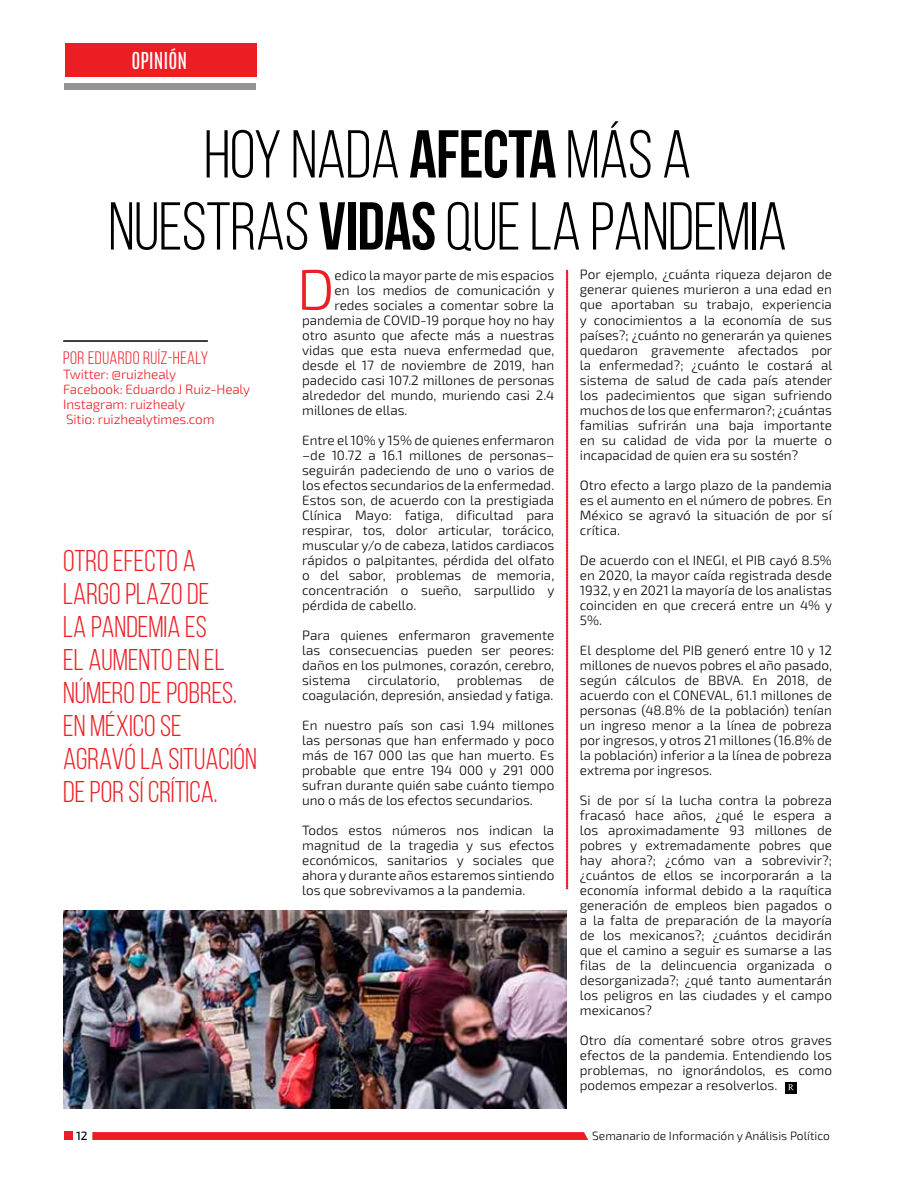
<style>
.page{position:relative;width:915px;height:1191px;background:#fff}
.page>*{position:absolute;margin:0;border:0;box-sizing:border-box;transform-origin:0 0}
.t1{font:67.5px/72px "Bebas Neue";letter-spacing:-.01em;color:#000;text-align:center}
.t2{font:300 57px "Exo 2";color:#ed1d24}
.t3{font:30px/33px "Bebas Neue";color:#ed1d24}
.t4{font:19.5px "Antonio";color:#fff}
.t5{font:18px "Bebas Neue";letter-spacing:.025em;color:#ed1d24}
.t6{font:300 13.5px/15px "Exo 2";color:#000;text-align:justify}
.t7{font:300 13.5px/15px "Exo 2";letter-spacing:-.01em;color:#ed1d24}
.t8{font:300 12px "Exo 2";color:#000}
.t9{font:500 12px "Exo 2";color:#000}
.s1{font-style:inherit}
</style>
<div class="page">
<div style="left:64px;top:1131px;width:8px;height:9px;background:#ed1d24"></div>
<svg style="left:92px;top:1132px;width:496px;height:8px;background:#ed2128"></svg>
<div style="left:65px;top:43px;width:191px;height:34px;background:#ed1d24"></div>
<div style="left:64px;top:84px;width:192px;height:6px;background:#939598"></div>
<hr style="left:63px;top:340px;width:145px;height:2px;background:#000">
<div style="left:784px;top:1081px;width:12px;height:12px;background:#000"></div>
<svg style="left:788px;top:1084px;width:5px;height:6px"></svg>
<svg style="left:566px;top:270px;width:1px;height:619px"></svg>
<img style="left:64px;top:910px;width:502px;height:198px">
<h3 class="t4" style="left:131px;top:46px;width:57px">OPINIÓN</h3>
<h3 class="t4" style="left:111px;top:46px;width:98px">LINEA D RECTA</h3>
<h1 class="t1" style="left:108px;top:118px;width:680px">HOY NADA <span class="s1">AFECTA</span> MÁS A<br>NUESTRAS <span class="s1">VIDAS</span> QUE LA PANDEMIA</h1>
<h3 class="t5" style="left:63px;top:348px;width:146px">POR EDUARDO RUÍZ-HEALY</h3>
<p class="t7" style="left:63px;top:367px;width:188px">Twitter: @ruizhealy<br>Facebook: Eduardo J Ruiz-Healy<br>Instagram: ruizhealy<br>Sitio: ruizhealytimes.com</p>
<h3 class="t3" style="left:63px;top:544px;width:195px">OTRO EFECTO A<br>LARGO PLAZO DE<br>LA PANDEMIA ES<br>EL AUMENTO EN EL<br>NÚMERO DE POBRES.<br>EN MÉXICO SE<br>AGRAVÓ LA SITUACIÓN<br>DE POR SÍ CRÍTICA.</h3>
<h2 class="t2" style="left:297px;top:256px;width:39px">D</h2>
<p class="t6" style="left:334px;top:268px;width:221px">edico la mayor parte de mis espacios</p>
<p class="t6" style="left:334px;top:283px;width:221px">en los medios de comunicación y</p>
<p class="t6" style="left:334px;top:297px;width:221px">redes sociales a comentar sobre la</p>
<p class="t6" style="left:302px;top:312px;width:254px">pandemia de COVID-19 porque hoy no hay</p>
<p class="t6" style="left:302px;top:327px;width:253px">otro asunto que afecte más a nuestras</p>
<p class="t6" style="left:302px;top:342px;width:253px">vidas que esta nueva enfermedad que,</p>
<p class="t6" style="left:302px;top:357px;width:253px">desde el 17 de noviembre de 2019, han</p>
<p class="t6" style="left:302px;top:372px;width:253px">padecido casi 107.2 millones de personas</p>
<p class="t6" style="left:302px;top:387px;width:253px">alrededor del mundo, muriendo casi 2.4</p>
<p class="t6" style="left:302px;top:402px;width:107px">millones de ellas.</p>
<p class="t6" style="left:302px;top:432px;width:254px">Entre el 10% y 15% de quienes enfermaron –de 10.72 a 16.1 millones de personas– seguirán padeciendo de uno o varios de los efectos secundarios de la enfermedad.<br>Estos son, de acuerdo con la prestigiada Clínica Mayo: fatiga, dificultad para respirar, tos, dolor articular, torácico, muscular y/o de cabeza, latidos cardiacos rápidos o palpitantes, pérdida del olfato o del sabor, problemas de memoria, concentración o sueño, sarpullido y pérdida de cabello.</p>
<p class="t6" style="left:302px;top:627px;width:253px">Para quienes enfermaron gravemente las consecuencias pueden ser peores: daños en los pulmones, corazón, cerebro, sistema</p>
<p class="t6" style="left:302px;top:672px;width:253px;text-align:right">de<br>coagulación, depresión, ansiedad y fatiga.</p>
<p class="t6" style="left:302px;top:717px;width:253px">En nuestro país son casi 1.94 millones las personas que han enfermado y poco más de 167 000 las que han muerto. Es probable que entre 194 000 y 291 000 sufran durante quién sabe cuánto tiempo uno o más de los efectos secundarios.</p>
<p class="t6" style="left:302px;top:822px;width:253px">Todos estos números nos indican la magnitud de la tragedia y sus efectos económicos, sanitarios y sociales que ahora y durante años estaremos sintiendo los que sobrevivamos a la pandemia.</p>
<p class="t6" style="left:367px;top:672px;width:74px">circulatorio,</p>
<p class="t6" style="left:457px;top:672px;width:67px">problemas</p>
<p class="t6" style="left:579px;top:267px;width:254px">Por ejemplo, ¿cuánta riqueza dejaron de generar quienes murieron a una edad en que aportaban su trabajo, experiencia y conocimientos a la economía de sus países?; ¿cuánto no generarán ya quienes quedaron gravemente afectados por la enfermedad?; ¿cuánto le costará al sistema de salud de cada país atender los padecimientos que sigan sufriendo muchos de los que enfermaron?; ¿cuántas familias sufrirán una baja importante en su calidad de vida por la muerte o incapacidad de quien era su sostén?</p>
<p class="t6" style="left:579px;top:477px;width:253px">Otro efecto a largo plazo de la pandemia es el aumento en el número de pobres. En México se agravó la situación de por sí crítica.</p>
<p class="t6" style="left:579px;top:552px;width:254px">De acuerdo con el INEGI, el PIB cayó 8.5% en 2020, la mayor caída registrada desde 1932, y en 2021 la mayoría de los analistas coinciden en que crecerá entre un 4% y 5%.</p>
<p class="t6" style="left:579px;top:642px;width:253px">El desplome del PIB generó entre 10 y 12 millones de nuevos pobres el año pasado, según cálculos de BBVA. En 2018, de acuerdo con el CONEVAL, 61.1 millones de personas (48.8% de la población) tenían un ingreso menor a la línea de pobreza por ingresos, y otros 21 millones (16.8% de la población) inferior a la línea de pobreza extrema por ingresos.</p>
<p class="t6" style="left:579px;top:792px;width:253px">Si de por sí la lucha contra la pobreza fracasó hace años, ¿qué le espera a los aproximadamente 93 millones de pobres y extremadamente pobres que hay ahora?; ¿cómo van a sobrevivir?; ¿cuántos de ellos se incorporarán a la economía informal debido a la raquítica generación de empleos bien pagados o a la falta de preparación de la mayoría de los mexicanos?; ¿cuántos decidirán que el camino a seguir es sumarse a las filas de la delincuencia organizada o desorganizada?; ¿qué tanto aumentarán los peligros en las ciudades y el campo mexicanos?</p>
<p class="t6" style="left:579px;top:1032px;width:253px">Otro día comentaré sobre otros graves efectos de la pandemia. Entendiendo los problemas, no ignorándolos, es como podemos empezar a resolverlos.</p>
<p class="t9" style="left:76px;top:1128px;width:13px">12</p>
<p class="t8" style="left:592px;top:1128px;width:239px">Semanario de Información y Análisis Político</p>
</div>
